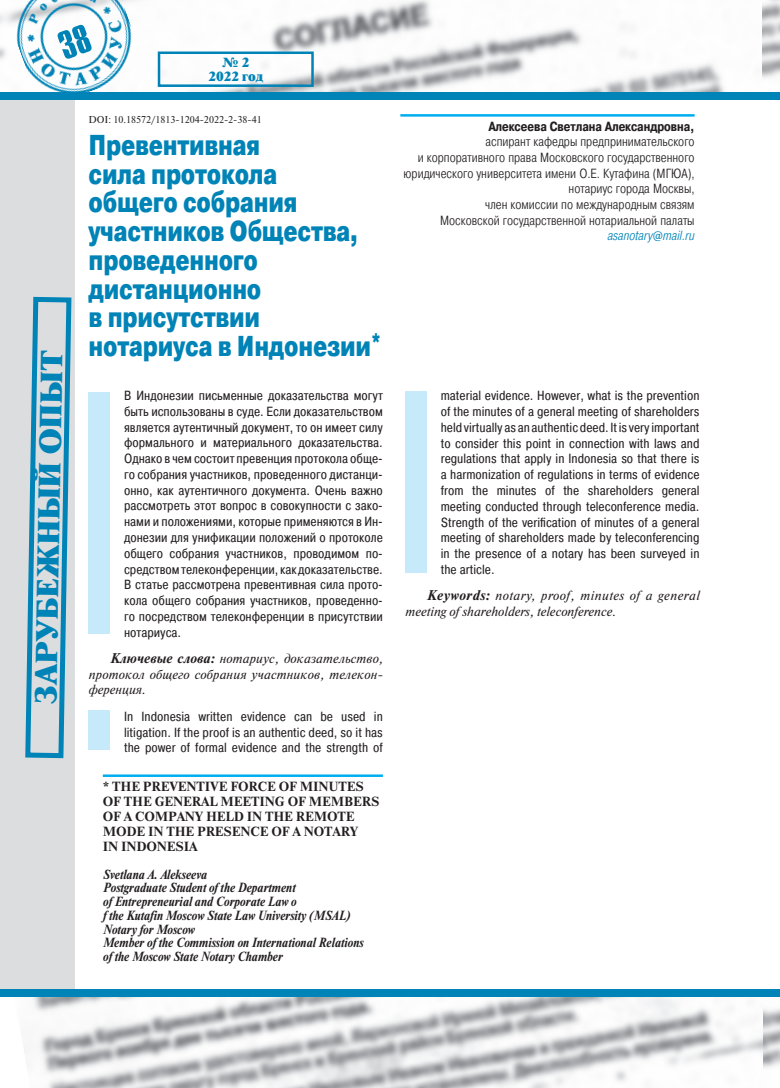
<style>
.page{position:relative;width:780px;height:1088px;background:#fff}
.page>*{position:absolute;margin:0;border:0;box-sizing:border-box;transform-origin:0 0}
.t1{font:900 28.75px/28.8px "Pragmatica Cond";letter-spacing:-.01em;color:#0083b6;scale:.85 1}
.t2{font:28.75px "Newton XC";color:#0083b6}
.t3{font:13.25px/15.8px "Pragmatica Cond";color:#231f20;text-align:justify}
.t4{font:300 13.25px/15.6px "Pragmatica Cond";color:#231f20;text-align:right}
.t5{font:italic 13.25px/15.8px "Newton C";letter-spacing:.01em;color:#231f20;text-align:justify}
.t6{font:700 13.25px "Pragmatica Cond C";color:#231f20}
.t7{font:italic 300 13.25px "Pragmatica Cond";color:#0083b6}
.t8{font:italic 700 12.5px/13.8px "Newton C";color:#231f20;scale:.9 1}
.t9{font:700 12.5px/15px "Newton C";color:#231f20}
.t10{font:12.5px/13.8px "Newton XC";color:#0083b6;text-align:center}
.t11{font:10px "Newton C";color:#231f20}
.s1{font-weight:700}
</style>
<div class="page">
<img style="left:0;top:0;width:780px;height:93px">
<img style="left:24px;top:997px;width:756px;height:91px">
<div style="left:0;top:97px;width:74px;height:892px;background:#dcdddf"></div>
<div style="left:762px;top:93px;width:18px;height:7px;background:#0083b6"></div>
<svg style="left:156px;top:50px;width:159px;height:38px"></svg>
<div style="left:0;top:93px;width:762px;height:7px;background:#0083b6"></div>
<img style="left:2px;top:0;width:145px;height:109px">
<div style="left:0;top:989px;width:780px;height:8px;background:#0083b6"></div>
<svg style="left:25px;top:296px;width:47px;height:463px"></svg>
<hr style="left:103px;top:774px;width:280px;height:3px;background:#00aeef">
<div style="left:89px;top:392px;width:21px;height:241px;background:#c6eafa"></div>
<div style="left:89px;top:710px;width:21px;height:40px;background:#c6eafa"></div>
<div style="left:405px;top:391px;width:21px;height:182px;background:#c6eafa"></div>
<hr style="left:400px;top:114px;width:294px;height:3px;background:#00aeef">
<svg style="left:56px;top:24px;width:37px;height:36px"></svg>
<h1 class="t2" style="left:29px;top:704px;width:355px;rotate:-89deg">ЗАРУБЕЖНЫЙ ОПЫТ</h1>
<p class="t10" style="left:208px;top:56px;width:56px">№ 2<br>2022 год</p>
<p class="t11" style="left:89px;top:116px;width:175px">DOI: 10.18572/1813-1204-2022-2-38-41</p>
<h1 class="t1" style="left:89px;top:131px;width:346px">Превентивная<br>сила протокола<br>общего собрания участников Общества, проведенного дистанционно<br>в присутствии нотариуса в Индонезии*</h1>
<p class="t3" style="left:124px;top:389px;width:260px">В Индонезии письменные доказательства могут быть использованы в суде. Если доказательством является аутентичный документ, то он имеет силу формального и материального доказательства.<br>Однако в чем состоит превенция протокола обще&shy;го собрания участников, проведенного дистанци&shy;онно, как аутентичного документа. Очень важно рассмотреть этот вопрос в совокупности с зако&shy;нами и положениями, которые применяются в Ин&shy;донезии для унификации положений о протоколе общего собрания участников, проводимом по&shy;средством телеконференции, как доказательстве.<br>В статье рассмотрена превентивная сила прото&shy;кола общего собрания участников, проведенно&shy;го посредством телеконференции в присутствии нотариуса.</p>
<p class="t5" style="left:89px;top:652px;width:296px;text-indent:21px"><span class="s1">Ключевые слова:</span> нотариус, доказательство, протокол общего собрания участников, телекон&shy;ференция.</p>
<p class="t3" style="left:124px;top:709px;width:260px">In Indonesia written evidence can be used in litigation. If the proof is an authentic deed, so it has the power of formal evidence and the strength of</p>
<p class="t9" style="left:103px;top:780px;width:278px">* THE PREVENTIVE FORCE OF MINUTES<br>OF THE GENERAL MEETING OF MEMBERS<br>OF A COMPANY HELD IN THE REMOTE<br>MODE IN THE PRESENCE OF A NOTARY<br>IN INDONESIA</p>
<p class="t8" style="left:103px;top:868px;width:291px">Svetlana A. Alekseeva<br>Postgraduate Student of the Department<br>of Entrepreneurial and Corporate Law o<br>f the Kutafin Moscow State Law University (MSAL)<br>Notary for Moscow<br>Member of the Commission on International Relations of the Moscow State Notary Chamber</p>
<p class="t6" style="left:488px;top:119px;width:207px">Алексеева Светлана Александровна,</p>
<p class="t4" style="left:403px;top:134px;width:292px">аспирант кафедры предпринимательского<br>и корпоративного права Московского государственного юридического университета имени О.Е. Кутафина (МГЮА), нотариус города Москвы,<br>член комиссии по международным связям<br>Московской государственной нотариальной палаты</p>
<p class="t7" style="left:607px;top:231px;width:89px">asanotary@mail.ru</p>
<p class="t3" style="left:440px;top:389px;width:260px">material evidence. However, what is the prevention of the minutes of a general meeting of shareholders held virtually as an authentic deed. It is very important to consider this point in connection with laws and regulations that apply in Indonesia so that there is a harmonization of regulations in terms of evidence from the minutes of the shareholders general meeting conducted through teleconference media.<br>Strength of the verification of minutes of a general meeting of shareholders made by teleconferencing in the presence of a notary has been surveyed in the article.</p>
<p class="t5" style="left:405px;top:589px;width:296px;text-indent:21px"><span class="s1">Keywords:</span> notary, proof, minutes of a general meeting of shareholders, teleconference.</p>
</div>
